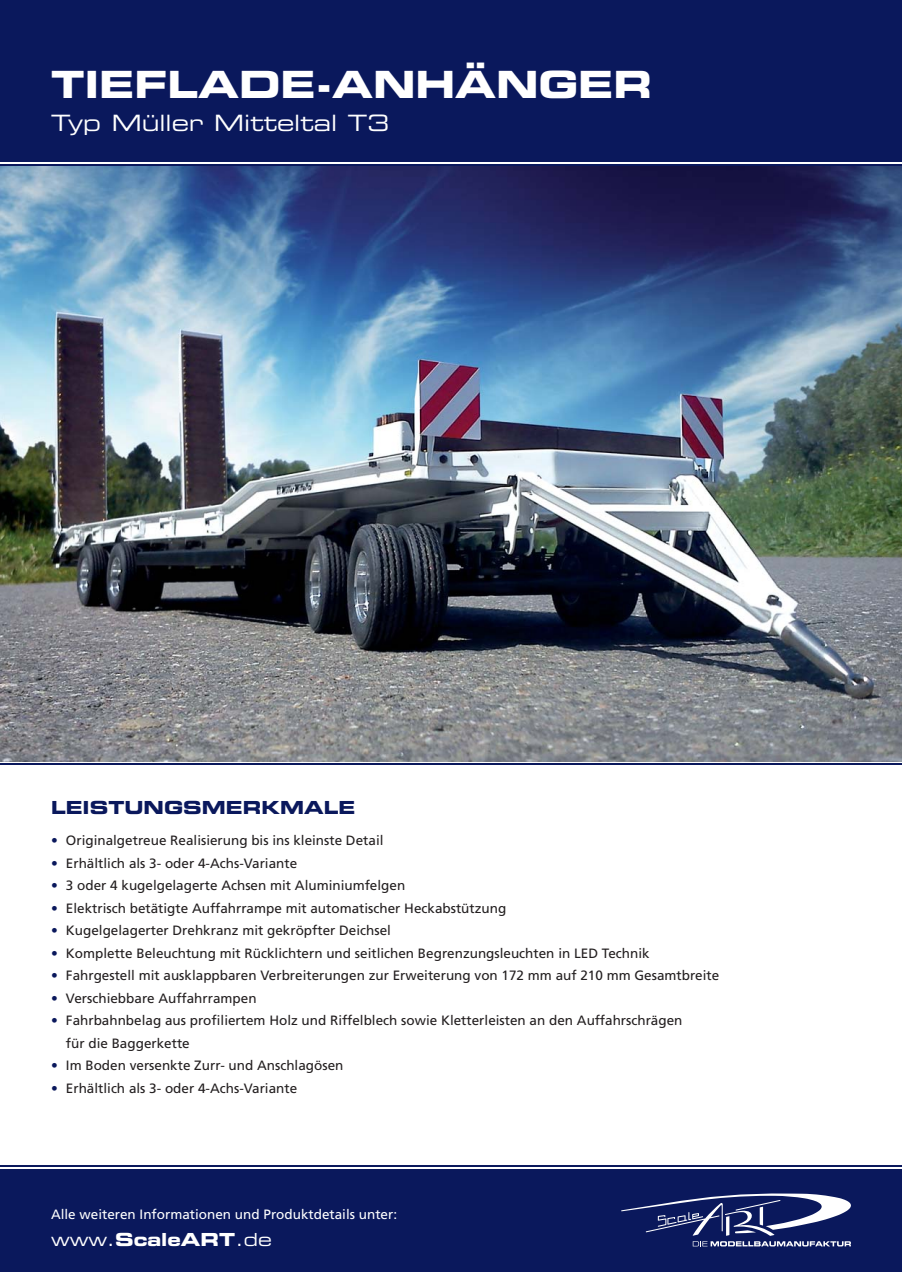
<style>
.page{position:relative;width:902px;height:1272px;background:#fff}
.page>*{position:absolute;margin:0;border:0;box-sizing:border-box;transform-origin:0 0}
.t1{font:37.5px "Eurostile Bold Extended Two";color:#fff}
.t2{font:22.5px "Eurostile Extended Two";color:#fff}
.t3{font:18px "Eurostile Bold Extended Two";color:#0a185c}
.t4{font:18px "Eurostile Bold Extended Two";color:#fff}
.t5{font:13.5px/22.5px "Frutiger";color:#231f20}
.t6{font:13.5px "Frutiger";color:#fff}
.s1{color:#0a185c}
.s2{font-family:"Eurostile Extended Two"}
</style>
<div class="page">
<img style="left:0;top:166px;width:901px;height:595px">
<div style="left:0;top:0;width:901px;height:166px;background:#0a185c"></div>
<div style="left:0;top:1165px;width:901px;height:106px;background:#0a185c"></div>
<svg style="left:692px;top:1241px;width:158px;height:5px"></svg>
<svg style="left:621px;top:1193px;width:229px;height:42px"></svg>
<hr style="left:0;top:763px;width:901px;height:2px;background:#0a185c">
<hr style="left:0;top:162px;width:901px;height:2px;background:#fff">
<hr style="left:0;top:1167px;width:901px;height:1px;background:#fff">
<h1 class="t1" style="left:51px;top:71px;width:602px">TIEFLADE-ANHÄNGER</h1>
<h2 class="t2" style="left:51px;top:115px;width:339px">Typ Müller Mitteltal T3</h2>
<h3 class="t3" style="left:51px;top:800px;width:306px">LEISTUNGSMERKMALE</h3>
<p class="t5" style="left:51px;top:830px;width:334px"><span class="s1">•</span> Originalgetreue Realisierung bis ins kleinste Detail</p>
<p class="t5" style="left:51px;top:852px;width:248px"><span class="s1">•</span> Erhältlich als 3- oder 4-Achs-Variante</p>
<p class="t5" style="left:51px;top:875px;width:355px"><span class="s1">•</span> 3 oder 4 kugelgelagerte Achsen mit Aluminiumfelgen</p>
<p class="t5" style="left:51px;top:897px;width:456px"><span class="s1">•</span> Elektrisch betätigte Auffahrrampe mit automatischer Heckabstützung</p>
<p class="t5" style="left:51px;top:920px;width:341px"><span class="s1">•</span> Kugelgelagerter Drehkranz mit gekröpfter Deichsel</p>
<p class="t5" style="left:51px;top:942px;width:600px"><span class="s1">•</span> Komplette Beleuchtung mit Rücklichtern und seitlichen Begrenzungsleuchten in LED Technik</p>
<p class="t5" style="left:51px;top:965px;width:669px"><span class="s1">•</span> Fahrgestell mit ausklappbaren Verbreiterungen zur Erweiterung von 172 mm auf 210 mm Gesamtbreite</p>
<p class="t5" style="left:51px;top:987px;width:207px"><span class="s1">•</span> Verschiebbare Auffahrrampen</p>
<p class="t5" style="left:66px;top:1010px;width:618px;text-indent:-15px"><span class="s1">•</span> Fahrbahnbelag aus profiliertem Holz und Riffelblech sowie Kletterleisten an den Auffahrschrägen für die Baggerkette</p>
<p class="t5" style="left:51px;top:1055px;width:294px"><span class="s1">•</span> Im Boden versenkte Zurr- und Anschlagösen</p>
<p class="t5" style="left:51px;top:1077px;width:248px"><span class="s1">•</span> Erhältlich als 3- oder 4-Achs-Variante</p>
<p class="t6" style="left:51px;top:1209px;width:347px">Alle weiteren Informationen und Produktdetails unter:</p>
<h3 class="t4" style="left:51px;top:1233px;width:222px"><span class="s2">www.</span>ScaleART<span class="s2">.de</span></h3>
</div>
